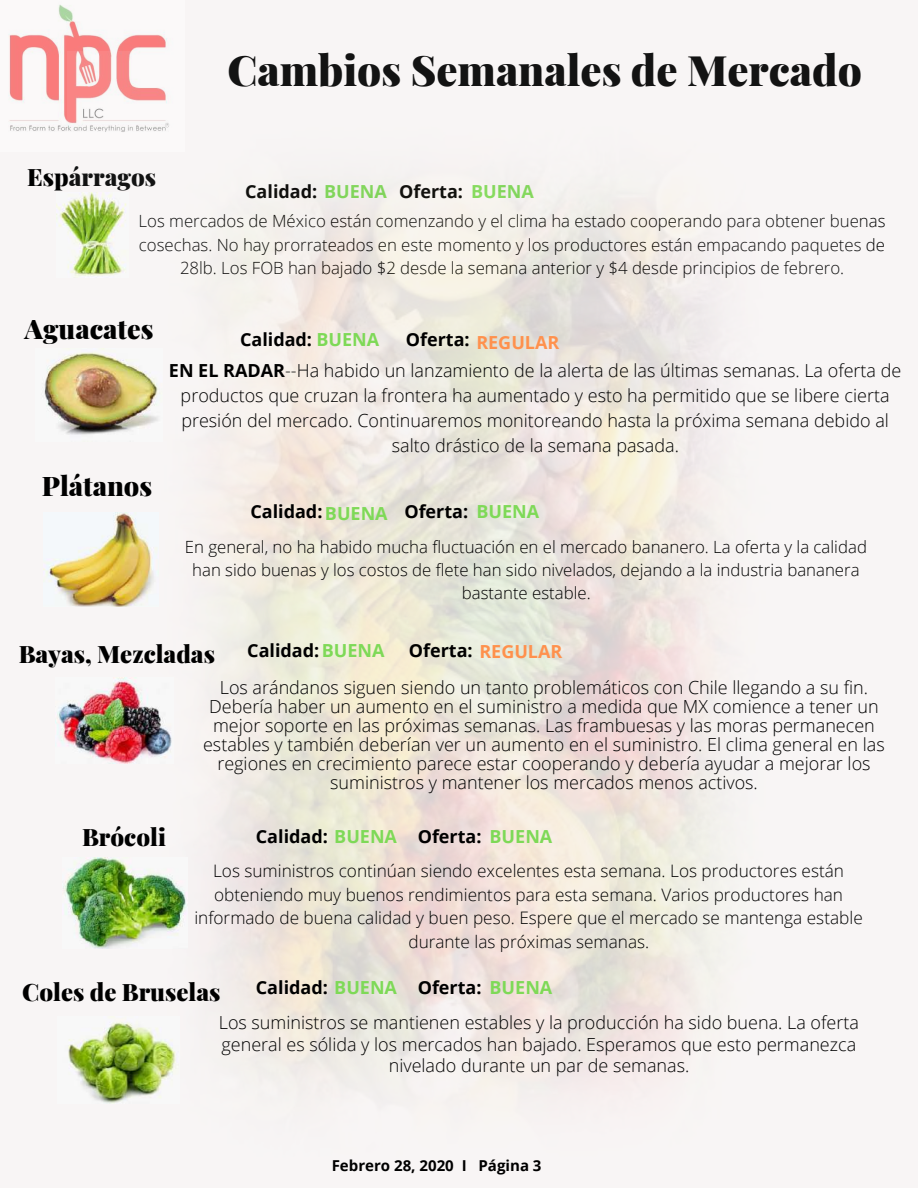
<style>
.page{position:relative;width:918px;height:1188px;background:#f8f5f5}
.page>*{position:absolute;margin:0;border:0;box-sizing:border-box;transform-origin:0 0}
.t1{font:900 42px "Playfair Display";color:#000}
.t2{font:900 27px "Playfair Display";color:#000}
.t3{font:900 24px "Playfair Display";color:#000}
.t4{font:300 18px/19.2px "Open Sans";color:#000;text-align:center}
.t5{font:700 18px "Open Sans";color:#000}
.t6{font:300 17.25px/23.7px "Open Sans";color:#000;text-align:center}
.t7{font:300 16.8px/23.1px "Open Sans";color:#000;text-align:center}
.t8{font:700 15px "Open Sans";color:#000}
.s1{color:#7ed957}
.s2{font-weight:700}
.s3{font-weight:700;color:#ff914d}
.s4{color:#ff914d}
</style>
<div class="page">
<img style="left:56px;top:204px;width:11px;height:23px">
<img style="left:9px;top:5px;width:158px;height:126px">
<img style="left:67px;top:52px;width:648px;height:1052px">
<img style="left:44px;top:349px;width:119px;height:93px">
<img style="left:44px;top:513px;width:115px;height:93px">
<img style="left:57px;top:677px;width:117px;height:87px">
<img style="left:63px;top:857px;width:125px;height:91px">
<img style="left:67px;top:1017px;width:113px;height:86px">
<h1 class="t1" style="left:227px;top:41px;width:636px">Cambios Semanales de Mercado</h1>
<h3 class="t3" style="left:27px;top:160px;width:130px">Espárragos</h3>
<p class="t7" style="left:139px;top:209px;width:748px">Los mercados de México están comenzando y el clima ha estado cooperando para obtener buenas cosechas. No hay prorrateados en este momento y los productores están empacando paquetes de<br>28lb. Los FOB han bajado $2 desde la semana anterior y $4 desde principios de febrero.</p>
<p class="t5" style="left:245px;top:179px;width:290px">Calidad: <span class="s1">BUENA</span> Oferta: <span class="s1">BUENA</span></p>
<h2 class="t2" style="left:25px;top:310px;width:130px">Aguacates</h2>
<h2 class="t2" style="left:42px;top:466px;width:112px">Plátanos</h2>
<p class="t4" style="left:169px;top:323px;width:734px;line-height:31.3px;text-align:left;text-indent:237px"><span class="s2">Oferta:</span> <span class="s3">REGULAR<br></span><span class="s2">EN EL RADAR</span>--Ha habido un lanzamiento de la alerta de las últimas semanas. La oferta de</p>
<p class="t4" style="left:181px;top:383px;width:710px;line-height:24.8px">productos que cruzan la frontera ha aumentado y esto ha permitido que se libere cierta presión del mercado. Continuaremos monitoreando hasta la próxima semana debido al salto drástico de la semana pasada.</p>
<p class="t5" style="left:240px;top:327px;width:141px">Calidad: <span class="s1">BUENA</span></p>
<p class="t5" style="left:250px;top:499px;width:290px">Calidad:<span class="s1">BUENA</span> Oferta: <span class="s1">BUENA</span></p>
<p class="t7" style="left:185px;top:535px;width:684px">En general, no ha habido mucha fluctuación en el mercado bananero. La oferta y la calidad han sido buenas y los costos de flete han sido nivelados, dejando a la industria bananera bastante estable.</p>
<h3 class="t3" style="left:19px;top:637px;width:198px">Bayas, Mezcladas</h3>
<p class="t5" style="left:247px;top:638px;width:139px">Calidad:<span class="s1">BUENA</span></p>
<p class="t5" style="left:409px;top:638px;width:155px">Oferta: <span class="s4">REGULAR</span></p>
<h3 class="t3" style="left:82px;top:820px;width:85px">Brócoli</h3>
<p class="t4" style="left:203px;top:677px;width:683px">Los arándanos siguen siendo un tanto problemáticos con Chile llegando a su fin.<br>Debería haber un aumento en el suministro a medida que MX comience a tener un mejor soporte en las próximas semanas. Las frambuesas y las moras permanecen estables y también deberían ver un aumento en el suministro. El clima general en las regiones en crecimiento parece estar cooperando y debería ayudar a mejorar los suministros y mantener los mercados menos activos.</p>
<p class="t5" style="left:256px;top:823px;width:298px">Calidad: <span class="s1">BUENA</span> Oferta: <span class="s1">BUENA</span></p>
<p class="t6" style="left:194px;top:859px;width:670px">Los suministros continúan siendo excelentes esta semana. Los productores están obteniendo muy buenos rendimientos para esta semana. Varios productores han informado de buena calidad y buen peso. Espere que el mercado se mantenga estable durante las próximas semanas.</p>
<h3 class="t3" style="left:22px;top:975px;width:200px">Coles de Bruselas</h3>
<p class="t5" style="left:256px;top:975px;width:298px">Calidad: <span class="s1">BUENA</span> Oferta: <span class="s1">BUENA</span></p>
<p class="t4" style="left:219px;top:1012px;width:642px;line-height:21.3px">Los suministros se mantienen estables y la producción ha sido buena. La oferta general es sólida y los mercados han bajado. Esperamos que esto permanezca nivelado durante un par de semanas.</p>
<p class="t8" style="left:332px;top:1155px;width:211px">Febrero 28, 2020 I Página 3</p>
</div>
